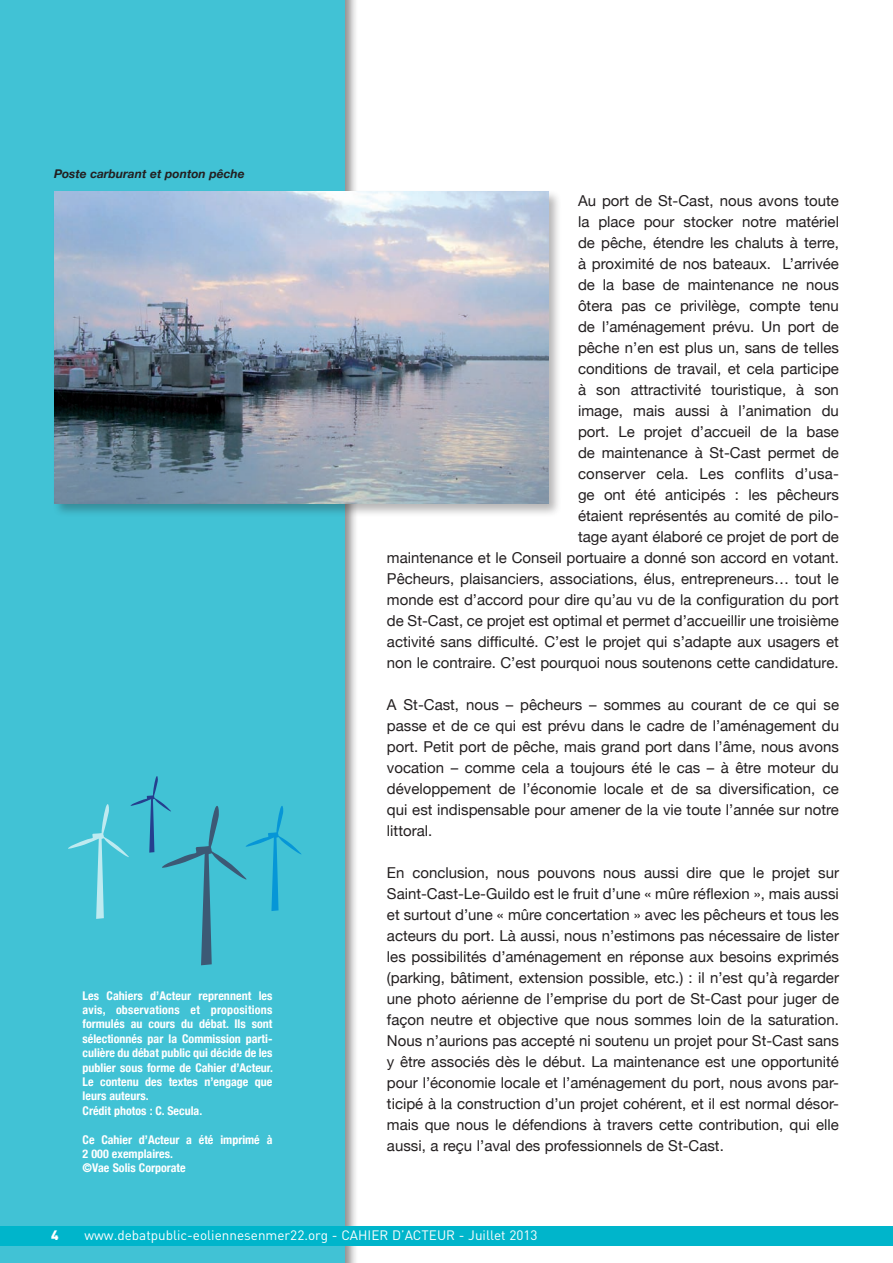
<style>
.page{position:relative;width:893px;height:1263px;background:#fff}
.page>*{position:absolute;margin:0;border:0;box-sizing:border-box;transform-origin:0 0}
.t1{font:15px/21px "Helvetica Neue";color:#231f20;text-align:justify}
.t2{font:13.5px "DIN";color:#fff}
.t3{font:900 13.5px "DIN";color:#fff}
.t4{font:700 condensed 12px/14.4px "Helvetica Neue";color:#fff}
.t5{font:italic 700 12px "Helvetica Neue";color:#231f20}
</style>
<div class="page">
<div style="left:0;top:0;width:359px;height:1263px;background:#231f20;opacity:.5"></div>
<div style="left:0;top:0;width:344px;height:1263px;background:#41c2d5"></div>
<div style="left:0;top:1226px;width:893px;height:20px;background:#00b5cb"></div>
<div style="left:52px;top:189px;width:511px;height:328px;background:#231f20;opacity:.33"></div>
<img style="left:54px;top:191px;width:494px;height:312px">
<svg style="left:68px;top:776px;width:234px;height:189px"></svg>
<p class="t5" style="left:54px;top:166px;width:192px">Poste carburant et ponton pêche</p>
<p class="t4" style="left:83px;top:988px;width:192px">Les Cahiers d’Acteur reprennent les avis, observations et propositions formulés au cours du débat. Ils sont sélectionnés par la Commission parti&shy;culière du débat public qui décide de les publier sous forme de Cahier d’Acteur.<br>Le contenu des textes n’engage que leurs auteurs.<br>Crédit photos : C. Secula.</p>
<p class="t4" style="left:83px;top:1132px;width:191px">Ce Cahier d’Acteur a été imprimé à<br>2 000 exemplaires.<br>©Vae Solis Corporate</p>
<p class="t1" style="left:387px;top:190px;width:454px;text-align:right">Au port de St-Cast, nous avons toute<br>la place pour stocker notre matériel<br>de pêche, étendre les chaluts à terre,<br>à proximité de nos bateaux. L’arrivée<br>de la base de maintenance ne nous<br>ôtera pas ce privilège, compte tenu<br>de l’aménagement prévu. Un port de<br>pêche n’en est plus un, sans de telles<br>conditions de travail, et cela participe<br>à son attractivité touristique, à son<br>image, mais aussi à l’animation du<br>port. Le projet d’accueil de la base<br>de maintenance à St-Cast permet de<br>conserver cela. Les conflits d’usa-<br>ge ont été anticipés : les pêcheurs<br>étaient représentés au comité de pilo-<br>tage ayant élaboré ce projet de port de<br>maintenance et le Conseil portuaire a donné son accord en votant.<br>Pêcheurs, plaisanciers, associations, élus, entrepreneurs… tout le monde est d’accord pour dire qu’au vu de la configuration du port de St-Cast, ce projet est optimal et permet d’accueillir une troisième activité sans difficulté. C’est le projet qui s’adapte aux usagers et non le contraire. C’est pourquoi nous soutenons cette candidature.</p>
<p class="t1" style="left:387px;top:694px;width:454px">A St-Cast, nous – pêcheurs – sommes au courant de ce qui se passe et de ce qui est prévu dans le cadre de l’aménagement du port. Petit port de pêche, mais grand port dans l’âme, nous avons vocation – comme cela a toujours été le cas – à être moteur du développement de l’économie locale et de sa diversification, ce qui est indispensable pour amener de la vie toute l’année sur notre littoral.</p>
<p class="t1" style="left:387px;top:862px;width:454px">En conclusion, nous pouvons nous aussi dire que le projet sur Saint-Cast-Le-Guildo est le fruit d’une « mûre réflexion », mais aussi et surtout d’une « mûre concertation » avec les pêcheurs et tous les acteurs du port. Là aussi, nous n’estimons pas nécessaire de lister les possibilités d’aménagement en réponse aux besoins exprimés (parking, bâtiment, extension possible, etc.) : il n’est qu’à regarder une photo aérienne de l’emprise du port de St-Cast pour juger de façon neutre et objective que nous sommes loin de la saturation.<br>Nous n’aurions pas accepté ni soutenu un projet pour St-Cast sans y être associés dès le début. La maintenance est une opportunité pour l’économie locale et l’aménagement du port, nous avons par&shy;ticipé à la construction d’un projet cohérent, et il est normal désor&shy;mais que nous le défendions à travers cette contribution, qui elle aussi, a reçu l’aval des professionnels de St-Cast.</p>
<p class="t3" style="left:51px;top:1226px;width:9px">4</p>
<p class="t2" style="left:84px;top:1227px;width:455px">www.debatpublic-eoliennesenmer22.org - CAHIER D’ACTEUR - Juillet 2013</p>
</div>
